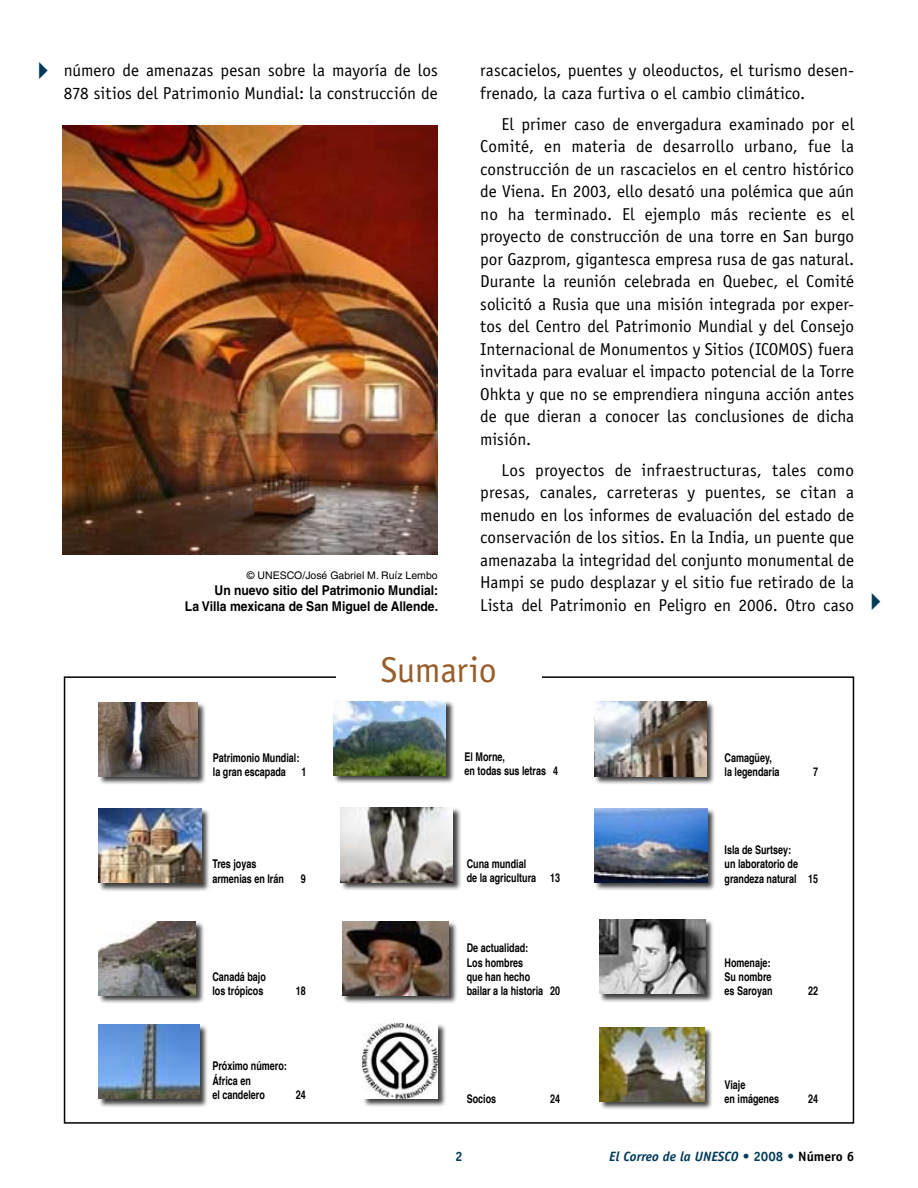
<style>
.page{position:relative;width:918px;height:1188px;background:#fff}
.page>*{position:absolute;margin:0;border:0;box-sizing:border-box;transform-origin:0 0}
.t1{font:36px "Officina Sans Std";letter-spacing:-.01em;color:#985d2a}
.t2{font:17.25px/22.5px "Officina Sans Std";color:#000}
.t3{font:700 13.5px/16.2px "Helvetica LT Std";color:#000;text-align:right;scale:.9 1}
.t4{font:italic 700 13.5px "Officina Sans";color:#003b5a}
.t5{font:700 13.5px "Officina Sans Std";color:#003b5a}
.t6{font:700 12px/14.4px "Helvetica";color:#000;scale:.75 1}
.t7{font:10.5px "Helvetica LT Std";color:#000}
.s1{font-family:"Officina Sans Std";font-style:normal}
.s2{font-family:"Officina Sans Std";font-style:normal;color:#000}
</style>
<div class="page">
<div style="left:594px;top:701px;width:128px;height:90px;background:#000;opacity:.75"></div>
<img style="left:594px;top:702px;width:113px;height:74px">
<div style="left:333px;top:701px;width:128px;height:89px;background:#000;opacity:.75"></div>
<img style="left:333px;top:701px;width:113px;height:74px">
<div style="left:99px;top:702px;width:113px;height:90px;background:#000;opacity:.75"></div>
<img style="left:99px;top:702px;width:98px;height:75px">
<div style="left:594px;top:808px;width:128px;height:89px;background:#000;opacity:.75"></div>
<img style="left:595px;top:808px;width:112px;height:75px">
<div style="left:340px;top:807px;width:128px;height:90px;background:#000;opacity:.75"></div>
<img style="left:340px;top:808px;width:113px;height:74px">
<div style="left:99px;top:808px;width:117px;height:90px;background:#000;opacity:.75"></div>
<img style="left:99px;top:809px;width:102px;height:74px">
<div style="left:342px;top:921px;width:128px;height:89px;background:#000;opacity:.75"></div>
<img style="left:342px;top:921px;width:107px;height:74px">
<div style="left:99px;top:921px;width:112px;height:89px;background:#000;opacity:.75"></div>
<img style="left:99px;top:921px;width:97px;height:74px">
<div style="left:599px;top:919px;width:132px;height:90px;background:#000;opacity:.75"></div>
<img style="left:599px;top:920px;width:107px;height:74px">
<div style="left:99px;top:1024px;width:116px;height:90px;background:#000;opacity:.75"></div>
<img style="left:99px;top:1025px;width:101px;height:74px">
<div style="left:363px;top:1024px;width:127px;height:97px;background:#000;opacity:.75"></div>
<img style="left:363px;top:1024px;width:75px;height:75px">
<div style="left:599px;top:1027px;width:130px;height:90px;background:#000;opacity:.75"></div>
<img style="left:600px;top:1027px;width:104px;height:75px">
<img style="left:62px;top:125px;width:375px;height:429px">
<p class="t2" style="left:64px;top:59px;width:375px">número de amenazas pesan sobre la mayoría de los<br>878 sitios del Patrimonio Mundial: la construcción de</p>
<p class="t2" style="left:480px;top:59px;width:375px">rascacielos, puentes y oleoductos, el turismo desen&shy;frenado, la caza furtiva o el cambio climático.</p>
<p class="t2" style="left:480px;top:113px;width:376px;text-align:justify;text-indent:21px">El primer caso de envergadura examinado por el Comité, en materia de desarrollo urbano, fue la construcción de un rascacielos en el centro histórico de Viena. En 2003, ello desató una polémica que aún no ha terminado. El ejemplo más reciente es el proyecto de construcción de una torre en San burgo por Gazprom, gigantesca empresa rusa de gas natural.<br>Durante la reunión celebrada en Quebec, el Comité solicitó a Rusia que una misión integrada por exper&shy;tos del Centro del Patrimonio Mundial y del Consejo Internacional de Monumentos y Sitios (ICOMOS) fuera invitada para evaluar el impacto potencial de la Torre Ohkta y que no se emprendiera ninguna acción antes de que dieran a conocer las conclusiones de dicha misión.</p>
<p class="t2" style="left:480px;top:459px;width:375px;text-align:justify;text-indent:21px">Los proyectos de infraestructuras, tales como presas, canales, carreteras y puentes, se citan a menudo en los informes de evaluación del estado de conservación de los sitios. En la India, un puente que amenazaba la integridad del conjunto monumental de Hampi se pudo desplazar y el sitio fue retirado de la Lista del Patrimonio en Peligro en 2006. Otro caso</p>
<p class="t7" style="left:247px;top:569px;width:192px">© UNESCO/José Gabriel M. Ruíz Lembo</p>
<p class="t3" style="left:185px;top:582px;width:283px">Un nuevo sitio del Patrimonio Mundial:<br>La Villa mexicana de San Miguel de Allende.</p>
<p class="t6" style="left:213px;top:751px;width:117px">Patrimonio Mundial: la gran escapada</p>
<p class="t6" style="left:301px;top:765px;width:8px">1</p>
<p class="t6" style="left:212px;top:857px;width:97px">Tres joyas armenias en Irán</p>
<p class="t6" style="left:301px;top:872px;width:8px">9</p>
<p class="t6" style="left:212px;top:970px;width:73px">Canadá bajo los trópicos</p>
<p class="t6" style="left:296px;top:984px;width:15px">18</p>
<p class="t6" style="left:212px;top:1059px;width:101px">Próximo número:<br>África en<br>el candelero</p>
<p class="t6" style="left:296px;top:1088px;width:15px">24</p>
<h1 class="t1" style="left:381px;top:649px;width:117px">Sumario</h1>
<p class="t6" style="left:465px;top:750px;width:126px">El Morne,<br>en todas sus letras 4</p>
<p class="t6" style="left:467px;top:856px;width:126px">Cuna mundial<br>de la agricultura 13</p>
<p class="t6" style="left:467px;top:941px;width:126px">De actualidad:<br>Los hombres<br>que han hecho<br>bailar a la historia 20</p>
<p class="t6" style="left:725px;top:750px;width:75px">Camagüey, la legendaria</p>
<p class="t6" style="left:813px;top:765px;width:8px">7</p>
<p class="t6" style="left:725px;top:842px;width:126px">Isla de Surtsey:<br>un laboratorio de grandeza natural 15</p>
<p class="t6" style="left:725px;top:955px;width:66px">Homenaje:<br>Su nombre es Saroyan</p>
<p class="t6" style="left:725px;top:1078px;width:29px">Viaje</p>
<p class="t6" style="left:808px;top:984px;width:15px">22</p>
<p class="t6" style="left:467px;top:1092px;width:41px">Socios</p>
<p class="t6" style="left:550px;top:1092px;width:15px">24</p>
<p class="t6" style="left:725px;top:1092px;width:74px">en imágenes</p>
<p class="t6" style="left:808px;top:1092px;width:15px">24</p>
<p class="t5" style="left:455px;top:1148px;width:9px">2</p>
<p class="t4" style="left:609px;top:1149px;width:247px">El Correo de la UNESCO <span class="s1">• 2008 •</span> <span class="s2">Número 6</span></p>
</div>
